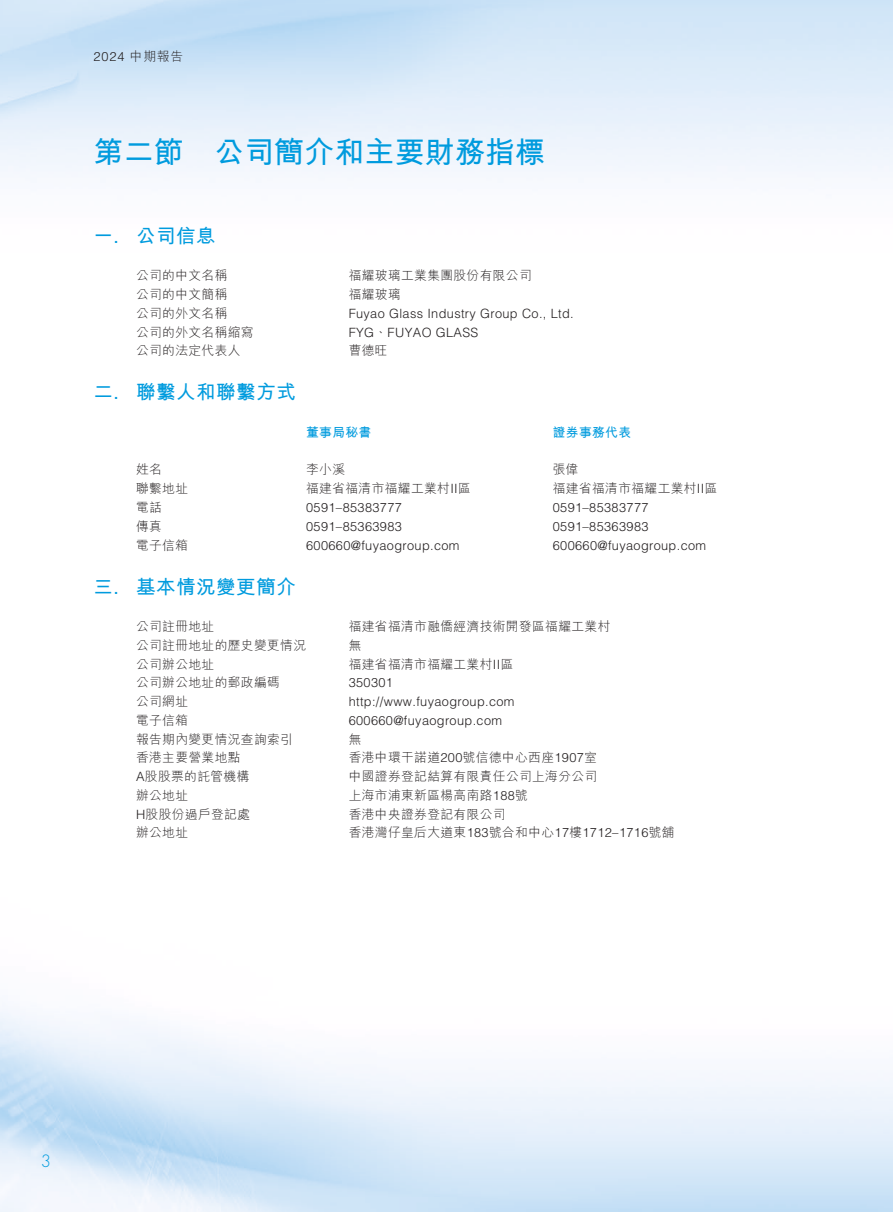
<style>
.page{position:relative;width:893px;height:1212px;background:#fff}
.page>*{position:absolute;margin:0;border:0;box-sizing:border-box;transform-origin:0 0}
.t1{font:700 30px "M Hei HK";letter-spacing:.005em;color:#009bde}
.t2{font:700 19.5px "M Hei HK";letter-spacing:.03em;color:#009bde}
.t3{font:300 16.5px "Futura Std";color:#009bde}
.t4{font:300 12.75px "M Hei HK";letter-spacing:.03em;color:#231f20}
.t5{font:300 12.75px "Helvetica LT Std";letter-spacing:.03em;color:#231f20}
.t6{font:700 12.75px "M Hei HK";letter-spacing:.03em;color:#009bde}
.s1{font-family:"M Hei HK"}
.s2{font-family:"Helvetica LT Std";font-weight:400}
.s3{font-family:"Helvetica LT Std"}
</style>
<div class="page">
<p class="t5" style="left:94px;top:48px;width:91px">2024 <span class="s1">中期報告</span></p>
<h1 class="t1" style="left:94px;top:130px;width:453px">第二節 公司簡介和主要財務指標</h1>
<h2 class="t2" style="left:94px;top:221px;width:124px">一<span class="s2">.</span> 公司信息</h2>
<p class="t4" style="left:136px;top:269px;width:93px">公司的中文名稱</p>
<p class="t4" style="left:349px;top:269px;width:185px">福耀玻璃工業集團股份有限公司</p>
<p class="t4" style="left:136px;top:288px;width:93px">公司的中文簡稱</p>
<p class="t4" style="left:349px;top:288px;width:54px">福耀玻璃</p>
<p class="t4" style="left:136px;top:307px;width:93px">公司的外文名稱</p>
<p class="t5" style="left:349px;top:305px;width:227px">Fuyao Glass Industry Group Co., Ltd.</p>
<p class="t4" style="left:136px;top:325px;width:119px">公司的外文名稱縮寫</p>
<p class="t5" style="left:349px;top:324px;width:131px">FYG<span class="s1">、</span>FUYAO GLASS</p>
<p class="t4" style="left:136px;top:344px;width:106px">公司的法定代表人</p>
<p class="t4" style="left:349px;top:344px;width:40px">曹德旺</p>
<h2 class="t2" style="left:94px;top:378px;width:204px">二<span class="s2">.</span> 聯繫人和聯繫方式</h2>
<p class="t6" style="left:306px;top:423px;width:67px">董事局秘書</p>
<p class="t6" style="left:553px;top:423px;width:80px">證券事務代表</p>
<p class="t4" style="left:136px;top:463px;width:27px">姓名</p>
<p class="t4" style="left:306px;top:463px;width:40px">李小溪</p>
<p class="t4" style="left:553px;top:463px;width:27px">張偉</p>
<p class="t4" style="left:136px;top:482px;width:54px">聯繫地址</p>
<p class="t4" style="left:306px;top:482px;width:166px">福建省福清市福耀工業村<span class="s3">II</span>區</p>
<p class="t4" style="left:553px;top:482px;width:166px">福建省福清市福耀工業村<span class="s3">II</span>區</p>
<p class="t4" style="left:136px;top:501px;width:27px">電話</p>
<p class="t5" style="left:306px;top:499px;width:97px">0591–85383777</p>
<p class="t5" style="left:553px;top:499px;width:97px">0591–85383777</p>
<p class="t4" style="left:136px;top:519px;width:27px">傳真</p>
<p class="t5" style="left:306px;top:518px;width:97px">0591–85363983</p>
<p class="t5" style="left:553px;top:518px;width:97px">0591–85363983</p>
<p class="t4" style="left:136px;top:538px;width:54px">電子信箱</p>
<p class="t5" style="left:306px;top:537px;width:155px">600660@fuyaogroup.com</p>
<p class="t5" style="left:553px;top:537px;width:155px">600660@fuyaogroup.com</p>
<h2 class="t2" style="left:94px;top:572px;width:204px">三<span class="s2">.</span> 基本情況變更簡介</h2>
<p class="t4" style="left:136px;top:620px;width:80px">公司註冊地址</p>
<p class="t4" style="left:349px;top:620px;width:263px">福建省福清市融僑經濟技術開發區福耀工業村</p>
<p class="t4" style="left:136px;top:639px;width:172px">公司註冊地址的歷史變更情況</p>
<p class="t4" style="left:349px;top:639px;width:14px">無</p>
<p class="t4" style="left:136px;top:657px;width:80px">公司辦公地址</p>
<p class="t4" style="left:349px;top:657px;width:166px">福建省福清市福耀工業村<span class="s3">II</span>區</p>
<p class="t4" style="left:136px;top:676px;width:145px">公司辦公地址的郵政編碼</p>
<p class="t5" style="left:349px;top:675px;width:46px">350301</p>
<p class="t4" style="left:136px;top:695px;width:54px">公司網址</p>
<p class="t5" style="left:349px;top:694px;width:167px">http://www.fuyaogroup.com</p>
<p class="t4" style="left:136px;top:714px;width:54px">電子信箱</p>
<p class="t5" style="left:349px;top:712px;width:155px">600660@fuyaogroup.com</p>
<p class="t4" style="left:136px;top:732px;width:158px">報告期內變更情況查詢索引</p>
<p class="t4" style="left:349px;top:732px;width:14px">無</p>
<p class="t4" style="left:136px;top:751px;width:106px">香港主要營業地點</p>
<p class="t4" style="left:349px;top:751px;width:250px">香港中環干諾道<span class="s3">200</span>號信德中心西座<span class="s3">1907</span>室</p>
<p class="t4" style="left:136px;top:770px;width:115px"><span class="s3">A</span>股股票的託管機構</p>
<p class="t4" style="left:349px;top:770px;width:250px">中國證券登記結算有限責任公司上海分公司</p>
<p class="t4" style="left:136px;top:789px;width:54px">辦公地址</p>
<p class="t4" style="left:349px;top:789px;width:181px">上海市浦東新區楊高南路<span class="s3">188</span>號</p>
<p class="t4" style="left:136px;top:807px;width:116px"><span class="s3">H</span>股股份過戶登記處</p>
<p class="t4" style="left:349px;top:807px;width:158px">香港中央證券登記有限公司</p>
<p class="t4" style="left:136px;top:826px;width:54px">辦公地址</p>
<p class="t4" style="left:349px;top:826px;width:327px">香港灣仔皇后大道東<span class="s3">183</span>號合和中心<span class="s3">17</span>樓<span class="s3">1712–1716</span>號舖</p>
<p class="t3" style="left:41px;top:1151px;width:12px">3</p>
</div>
